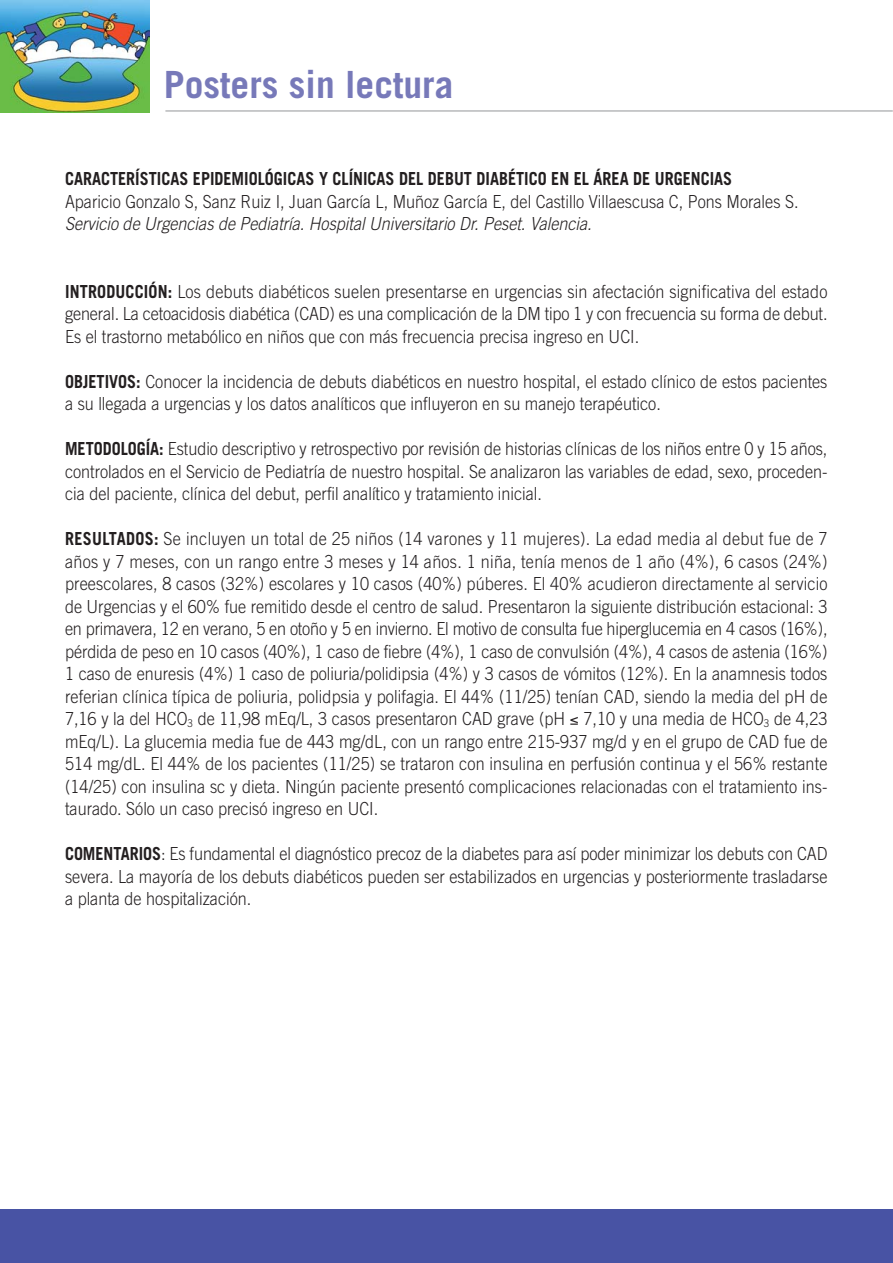
<style>
.page{position:relative;width:893px;height:1263px;background:#fff}
.page>*{position:absolute;margin:0;border:0;box-sizing:border-box;transform-origin:0 0}
.t1{font:700 37.5px "Trade Gothic";color:#7779b9}
.t2{font:300 18px/22.5px "Trade Gothic";color:#231f20;text-align:justify;scale:.9 1}
.t3{font:700 18px "Trade Gothic";color:#231f20;scale:.9 1}
.t4{font:italic 300 18px "Trade Gothic";color:#231f20;scale:.9 1}
.s1{font-weight:700}
</style>
<div class="page">
<img style="left:0;top:1px;width:150px;height:111px">
<hr style="left:165px;top:111px;width:728px;height:1px;background:#939598">
<div style="left:0;top:1209px;width:893px;height:54px;background:#4853a4"></div>
<h1 class="t1" style="left:164px;top:71px;width:291px">Posters sin lectura</h1>
<p class="t3" style="left:65px;top:172px;width:743px">CARACTERÍSTICAS EPIDEMIOLÓGICAS Y CLÍNICAS DEL DEBUT DIABÉTICO EN EL ÁREA DE URGENCIAS</p>
<p class="t2" style="left:65px;top:192px;width:816px">Aparicio Gonzalo S, Sanz Ruiz I, Juan García L, Muñoz García E, del Castillo Villaescusa C, Pons Morales S.</p>
<p class="t4" style="left:65px;top:217px;width:590px">Servicio de Urgencias de Pediatría. Hospital Universitario Dr. Peset. Valencia.</p>
<p class="t2" style="left:65px;top:282px;width:849px"><span class="s1">INTRODUCCIÓN:</span> Los debuts diabéticos suelen presentarse en urgencias sin afectación significativa del estado general. La cetoacidosis diabética (CAD) es una complicación de la DM tipo 1 y con frecuencia su forma de debut.<br>Es el trastorno metabólico en niños que con más frecuencia precisa ingreso en UCI.</p>
<p class="t2" style="left:65px;top:372px;width:849px"><span class="s1">OBJETIVOS:</span> Conocer la incidencia de debuts diabéticos en nuestro hospital, el estado clínico de estos pacientes a su llegada a urgencias y los datos analíticos que influyeron en su manejo terapéutico.</p>
<p class="t2" style="left:65px;top:439px;width:849px"><span class="s1">METODOLOGÍA:</span> Estudio descriptivo y retrospectivo por revisión de historias clínicas de los niños entre 0 y 15 años, controlados en el Servicio de Pediatría de nuestro hospital. Se analizaron las variables de edad, sexo, proceden&shy;cia del paciente, clínica del debut, perfil analítico y tratamiento inicial.</p>
<p class="t2" style="left:65px;top:529px;width:849px"><span class="s1">RESULTADOS:</span> Se incluyen un total de 25 niños (14 varones y 11 mujeres). La edad media al debut fue de 7 años y 7 meses, con un rango entre 3 meses y 14 años. 1 niña, tenía menos de 1 año (4%), 6 casos (24%) preescolares, 8 casos (32%) escolares y 10 casos (40%) púberes. El 40% acudieron directamente al servicio de Urgencias y el 60% fue remitido desde el centro de salud. Presentaron la siguiente distribución estacional: 3 en primavera, 12 en verano, 5 en otoño y 5 en invierno. El motivo de consulta fue hiperglucemia en 4 casos (16%), pérdida de peso en 10 casos (40%), 1 caso de fiebre (4%), 1 caso de convulsión (4%), 4 casos de astenia (16%)<br>1 caso de enuresis (4%) 1 caso de poliuria/polidipsia (4%) y 3 casos de vómitos (12%). En la anamnesis todos referian clínica típica de poliuria, polidpsia y polifagia. El 44% (11/25) tenían CAD, siendo la media del pH de 7,16 y la del HCO<sub>3</sub> de 11,98 mEq/L, 3 casos presentaron CAD grave (pH ≤ 7,10 y una media de HCO<sub>3</sub> de 4,23 mEq/L). La glucemia media fue de 443 mg/dL, con un rango entre 215-937 mg/d y en el grupo de CAD fue de 514 mg/dL. El 44% de los pacientes (11/25) se trataron con insulina en perfusión continua y el 56% restante (14/25) con insulina sc y dieta. Ningún paciente presentó complicaciones relacionadas con el tratamiento ins&shy;taurado. Sólo un caso precisó ingreso en UCI.</p>
<p class="t2" style="left:65px;top:844px;width:849px"><span class="s1">COMENTARIOS</span>: Es fundamental el diagnóstico precoz de la diabetes para así poder minimizar los debuts con CAD severa. La mayoría de los debuts diabéticos pueden ser estabilizados en urgencias y posteriormente trasladarse a planta de hospitalización.</p>
</div>
